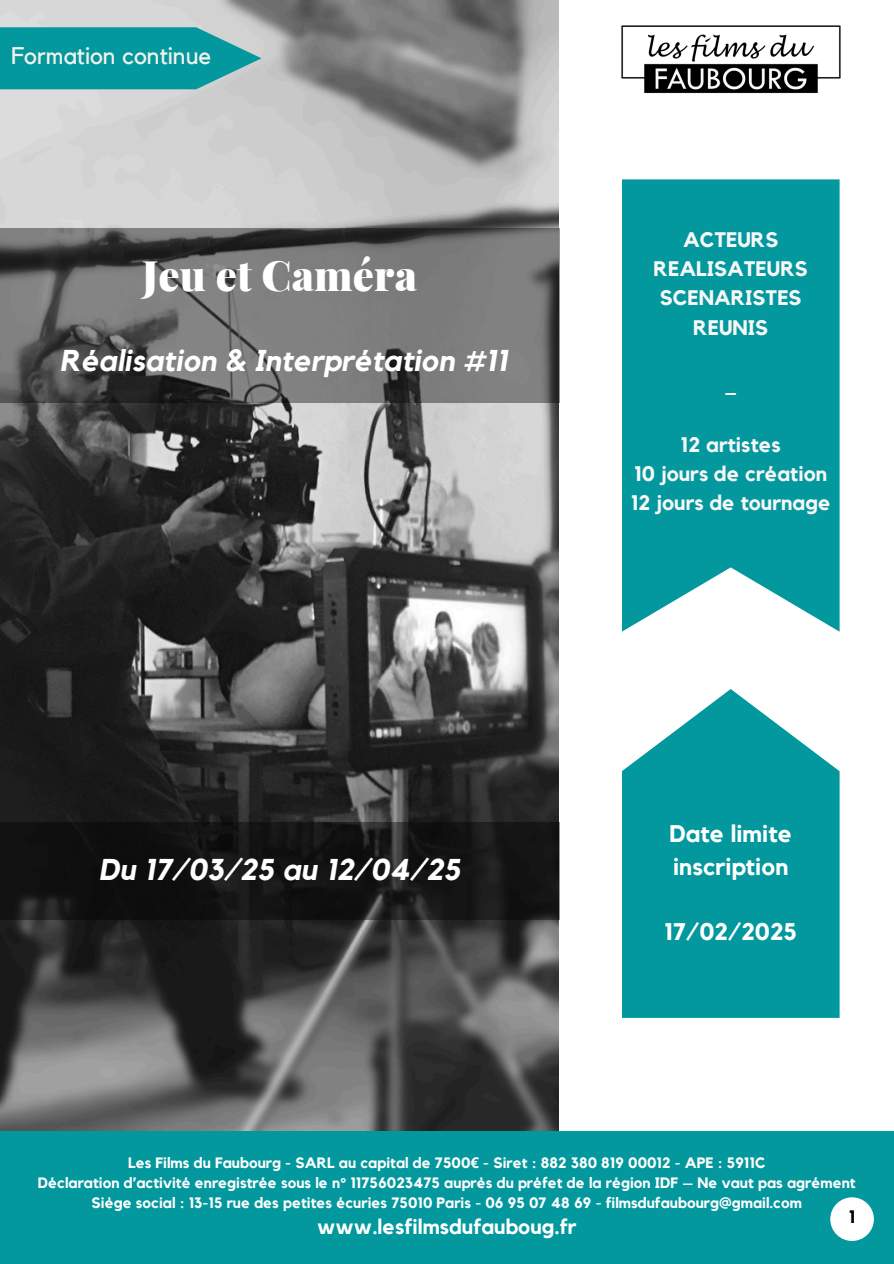
<style>
.page{position:relative;width:894px;height:1264px;background:#fff}
.page>*{position:absolute;margin:0;border:0;box-sizing:border-box;transform-origin:0 0}
.t1{font:900 42px "Playfair Display";letter-spacing:.005em;color:#fff}
.t2{font:italic 700 30px "Kollektif";letter-spacing:.005em;color:#fff}
.t3{font:700 24px/32.7px "Kollektif";letter-spacing:.005em;color:#fff}
.t4{font:24px "Kollektif";color:#f2f1ec}
.t5{font:700 21px/29.2px "Kollektif";letter-spacing:.005em;color:#f7f7f7;text-align:center}
.t6{font:700 21px "Kollektif";letter-spacing:.005em;color:#fff}
.t7{font:700 18px "Kollektif";color:#000}
.t8{font:700 15px "Kollektif";letter-spacing:.005em;color:#fff}
.s1{font-family:"Noto Sans"}
</style>
<div class="page">
<svg style="left:622px;top:179px;width:217px;height:452px;background:#149fa4"></svg>
<img style="left:621px;top:25px;width:220px;height:69px">
<img style="left:0;top:0;width:558px;height:1131px">
<svg style="left:0;top:27px;width:261px;height:62px;background:#1c9ea4"></svg>
<svg style="left:622px;top:689px;width:217px;height:328px;background:#22a4aa"></svg>
<div style="left:0;top:1131px;width:893px;height:132px;background:#03989e"></div>
<svg style="left:0;top:228px;width:559px;height:174px;background:#6a6a6a"></svg>
<svg style="left:0;top:822px;width:559px;height:98px;background:#141414"></svg>
<div style="left:830px;top:1197px;width:43px;height:43px;background:#fff;border-radius:50%"></div>
<h2 class="t4" style="left:11px;top:45px;width:201px">Formation continue</h2>
<h3 class="t1" style="left:142px;top:245px;width:276px">Jeu et Caméra</h3>
<p class="t2" style="left:60px;top:346px;width:449px">Réalisation &amp; Interprétation #11</p>
<p class="t5" style="left:653px;top:226px;width:155px">ACTEURS<br>REALISATEURS<br>SCENARISTES<br>REUNIS</p>
<h4 class="t5" style="left:724px;top:372px;width:14px">_</h4>
<h1 class="t5" style="left:630px;top:430px;width:201px">12 artistes<br>10 jours de création<br>12 jours de tournage</h1>
<p class="t2" style="left:99px;top:855px;width:363px">Du 17/03/25 au 12/04/25</p>
<h2 class="t3" style="left:669px;top:818px;width:124px">Date limite inscription</h2>
<p class="t3" style="left:664px;top:916px;width:134px">17/02/2025</p>
<h5 class="t8" style="left:128px;top:1155px;width:638px">Les Films du Faubourg - SARL au capital de 7500<span class="s1">€</span> - Siret : 882 380 819 00012 - APE : 5911C</h5>
<h6 class="t8" style="left:38px;top:1175px;width:819px">Déclaration d’activité enregistrée sous le n° 11756023475 auprès du préfet de la région IDF – Ne vaut pas agrément</h6>
<h6 class="t8" style="left:92px;top:1195px;width:711px">Siège social : 13-15 rue des petites écuries 75010 Paris - 06 95 07 48 69 - filmsdufaubourg@gmail.com</h6>
<h3 class="t6" style="left:317px;top:1216px;width:261px">www.lesfilmsdufauboug.fr</h3>
<p class="t7" style="left:848px;top:1208px;width:8px">1</p>
</div>
